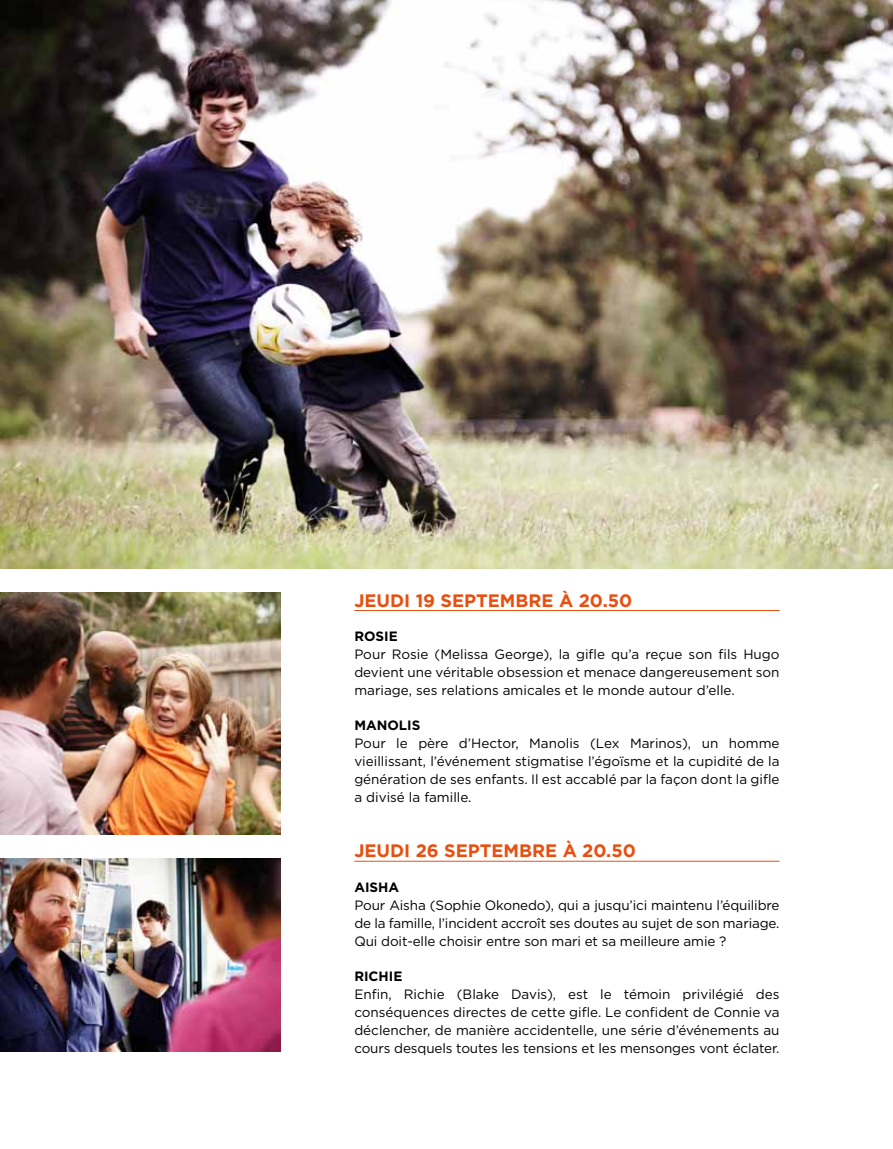
<style>
.page{position:relative;width:893px;height:1149px;background:#fff}
.page>*{position:absolute;margin:0;border:0;box-sizing:border-box;transform-origin:0 0}
.t1{font:700 18px "Gotham";color:#e94e0f}
.t2{font:13.5px/18px "Gotham";letter-spacing:-.01em;color:#000;text-align:justify}
.t3{font:700 13.5px "Gotham";color:#000}
</style>
<div class="page">
<hr style="left:354px;top:610px;width:426px;height:1px;background:#e94e0f">
<hr style="left:354px;top:860px;width:426px;height:1px;background:#e94e0f">
<img style="left:0;top:0;width:893px;height:568px">
<img style="left:0;top:592px;width:281px;height:242px">
<img style="left:0;top:858px;width:281px;height:192px">
<h1 class="t1" style="left:354px;top:588px;width:22px">JEUDI</h1>
<h1 class="t1" style="left:416px;top:588px;width:39px">19 SEPTEMBRE</h1>
<h1 class="t1" style="left:559px;top:588px;width:75px">À 20.50</h1>
<p class="t3" style="left:354px;top:627px;width:10px">ROSIE</p>
<p class="t2" style="left:354px;top:644px;width:427px">Pour Rosie (Melissa George), la gifle qu’a reçue son fils Hugo devient une véritable obsession et menace dangereusement son mariage, ses relations amicales et le monde autour d’elle.</p>
<p class="t3" style="left:354px;top:716px;width:42px">MANOLIS</p>
<p class="t2" style="left:354px;top:733px;width:427px">Pour le père d’Hector, Manolis (Lex Marinos), un homme vieillissant, l’événement stigmatise l’égoïsme et la cupidité de la génération de ses enfants. I l est accablé par la façon dont la gifle a divisé la famille.</p>
<h1 class="t1" style="left:354px;top:838px;width:22px">JEUDI</h1>
<h1 class="t1" style="left:416px;top:838px;width:42px">26 SEPTEMBRE</h1>
<h1 class="t1" style="left:563px;top:838px;width:75px">À 20.50</h1>
<p class="t3" style="left:354px;top:877px;width:46px">AISHA</p>
<p class="t2" style="left:354px;top:895px;width:427px">Pour Aisha (Sophie Okonedo), qui a jusqu’ici maintenu l’équilibre de la famille, l’incident accroît ses doutes au sujet de son mariage.<br>Qui doit-elle choisir entre son mari et sa meilleure amie ?</p>
<p class="t3" style="left:354px;top:966px;width:42px">RICHIE</p>
<p class="t2" style="left:354px;top:984px;width:427px">Enfin, Richie (Blake Davis), est le témoin privilégié des conséquences directes de cette gifle. Le confident de Connie va déclencher, de manière accidentelle, une série d’événements au cours desquels toutes les tensions et les mensonges vont éclater.</p>
</div>
